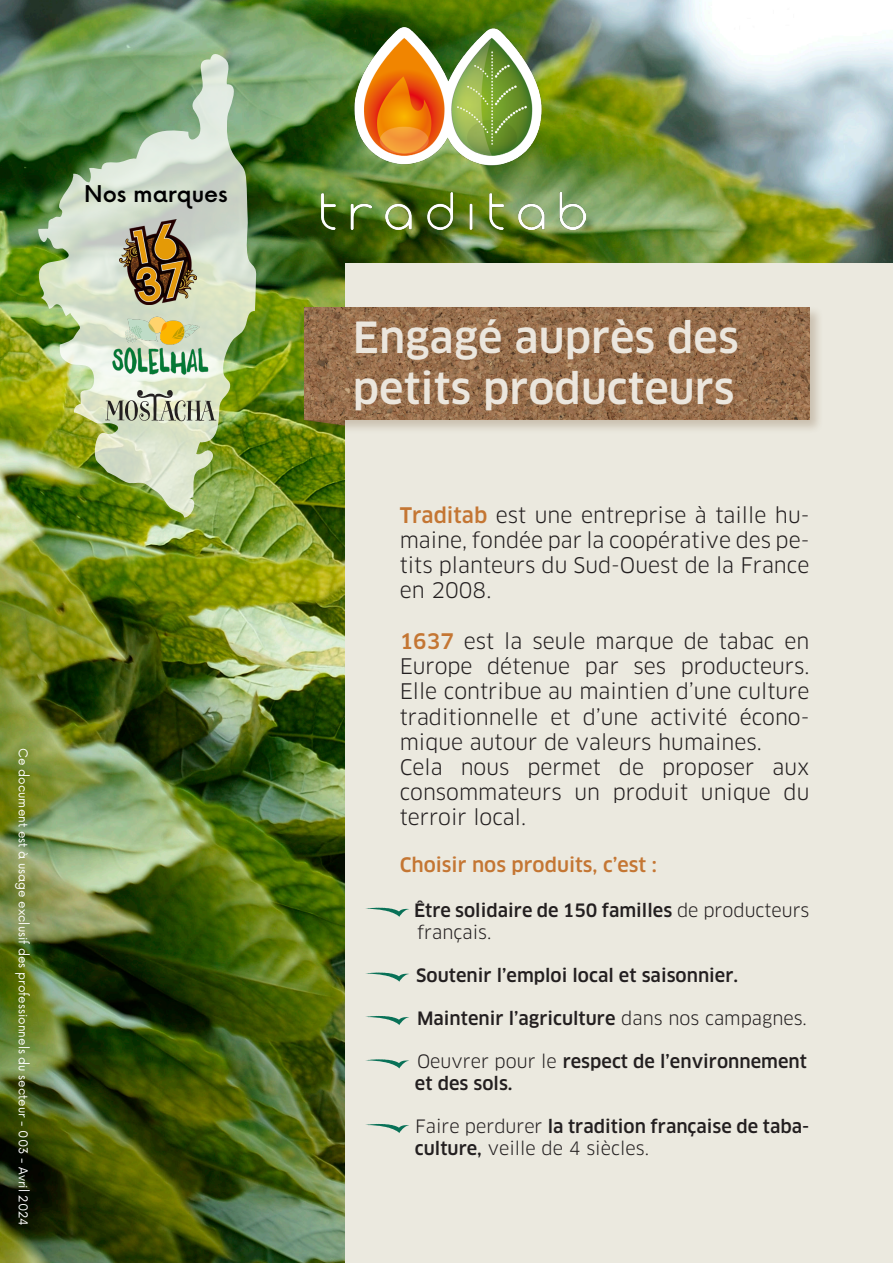
<style>
.page{position:relative;width:893px;height:1263px;background:#fff}
.page>*{position:absolute;margin:0;border:0;box-sizing:border-box;transform-origin:0 0}
.t1{font:500 42px/50.4px "Clan";color:#ebe6dd}
.t2{font:500 22.5px "Now";color:#000001}
.t3{font:21px/25.2px "Clan";color:#231f20;text-align:justify}
.t4{font:500 19.5px "Clan";color:#c47633}
.t5{font:500 18px "Clan";color:#231f20}
.t6{font:18px "Clan";color:#231f20}
.t7{font:12px "Now";color:#fff}
.s1{font-weight:500;color:#c47633}
.s2{font-weight:400}
.s3{font-weight:500}
</style>
<div class="page">
<img style="left:0;top:0;width:893px;height:1263px">
<img style="left:304px;top:434px;width:42px;height:54px">
<div style="left:346px;top:263px;width:547px;height:1000px;background:#ebe9df"></div>
<img style="left:322px;top:28px;width:263px;height:202px">
<svg style="left:365px;top:908px;width:44px;height:9px"></svg>
<svg style="left:365px;top:1016px;width:44px;height:9px"></svg>
<svg style="left:365px;top:972px;width:44px;height:10px"></svg>
<svg style="left:365px;top:1059px;width:44px;height:9px"></svg>
<svg style="left:365px;top:1124px;width:44px;height:9px"></svg>
<div style="left:302px;top:305px;width:521px;height:129px;background:#522a03;opacity:.21"></div>
<img style="left:304px;top:307px;width:505px;height:113px">
<img style="left:37px;top:52px;width:219px;height:466px">
<img style="left:109px;top:312px;width:104px;height:64px">
<img style="left:119px;top:220px;width:77px;height:84px">
<svg style="left:105px;top:390px;width:111px;height:31px;background:#b5b9a6"></svg>
<p class="t2" style="left:84px;top:176px;width:145px">Nos marques</p>
<p class="t7" style="left:33px;top:748px;width:479px;rotate:90deg">Ce document est à usage exclusif des professionnels du secteur - 003 - Avril 2024</p>
<p class="t1" style="left:353px;top:313px;width:387px">Engagé auprès des petits producteurs</p>
<p class="t3" style="left:400px;top:503px;width:411px"><span class="s1">Traditab</span> est une entreprise à taille hu&shy;maine, fondée par la coopérative des pe&shy;tits planteurs du Sud-Ouest de la France en 2008.</p>
<p class="t3" style="left:400px;top:629px;width:411px"><span class="s1">1637</span> est la seule marque de tabac en Europe détenue par ses producteurs.<br>Elle contribue au maintien d’une culture traditionnelle et d’une activité écono&shy;mique autour de valeurs humaines.</p>
<p class="t3" style="left:400px;top:755px;width:411px">Cela nous permet de proposer aux consommateurs un produit unique du terroir local.</p>
<p class="t4" style="left:400px;top:854px;width:259px">Choisir nos produits, c’est :</p>
<p class="t5" style="left:414px;top:901px;width:397px">Être solidaire de 150 familles <span class="s2">de producteurs</span></p>
<p class="t6" style="left:417px;top:922px;width:76px">français.</p>
<p class="t5" style="left:416px;top:965px;width:323px">Soutenir l’emploi local et saisonnier.</p>
<p class="t5" style="left:417px;top:1009px;width:391px">Maintenir l’agriculture <span class="s2">dans nos campagnes.</span></p>
<p class="t5" style="left:417px;top:1052px;width:391px"><span class="s2">Oeuvrer pour le</span> respect de l’environnement</p>
<p class="t5" style="left:415px;top:1073px;width:99px">et des sols.</p>
<p class="t5" style="left:415px;top:1117px;width:396px"><span class="s2">Faire perdurer</span> la tradition française de taba-</p>
<p class="t6" style="left:415px;top:1138px;width:236px"><span class="s3">culture,</span> veille de 4 siècles.</p>
</div>
